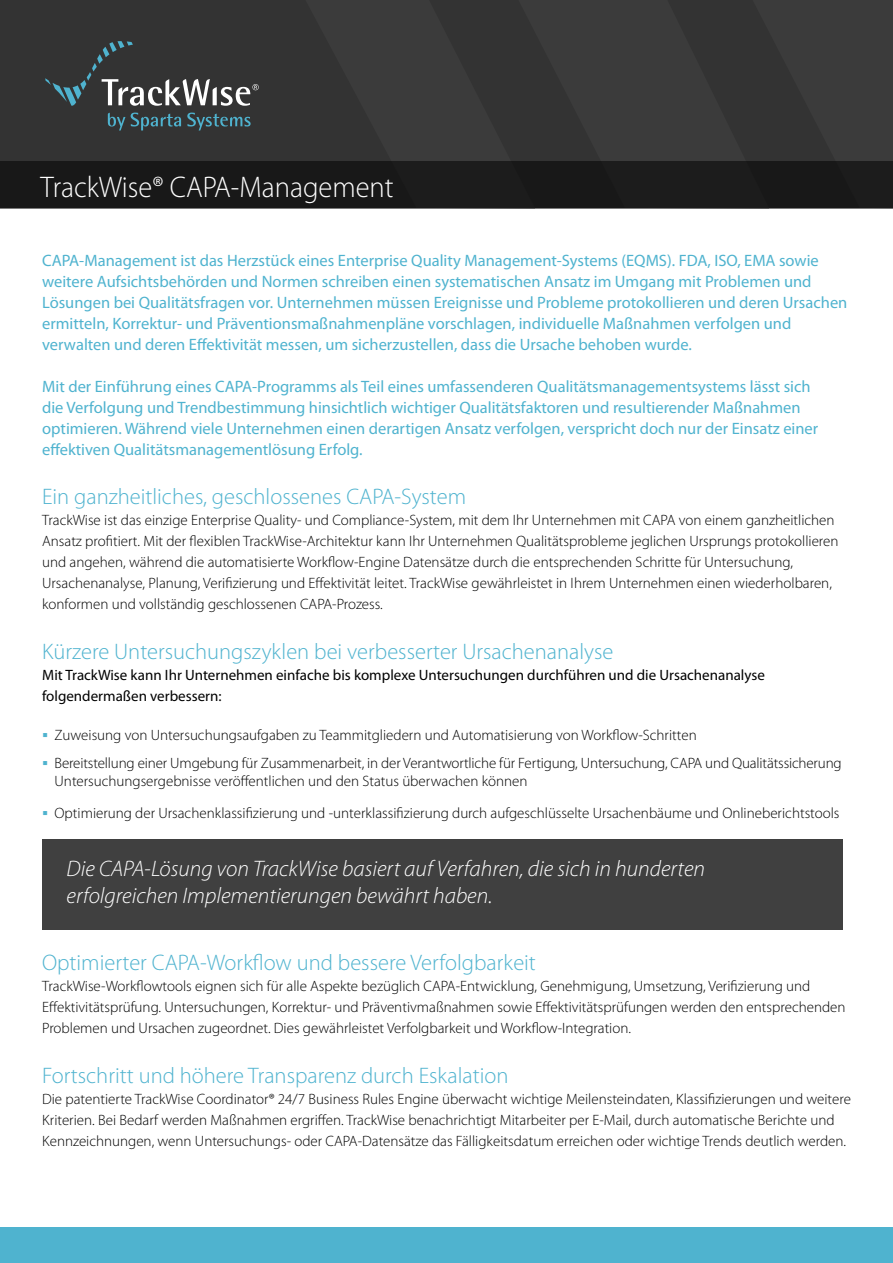
<style>
.page{position:relative;width:893px;height:1263px;background:#fff}
.page>*{position:absolute;margin:0;border:0;box-sizing:border-box;transform-origin:0 0}
.t1{font:300 30px "Myriad Pro";color:#fff;scale:.95 1}
.t2{font:300 22.5px "Myriad Pro";color:#4fb3cf}
.t3{font:italic 300 22.5px/27px "Myriad Pro";color:#fff}
.t4{font:16.5px/21px "Myriad Pro";color:#4fb3cf}
.t5{font:300 15px/21px "Myriad Pro";color:#000}
.t6{font:15px/21px "Myriad Pro";color:#000}
</style>
<div class="page">
<div style="left:0;top:0;width:893px;height:208px;background:#333"></div>
<div style="left:0;top:161px;width:893px;height:47px;background:#181818"></div>
<svg style="left:131px;top:113px;width:50px;height:17px"></svg>
<svg style="left:187px;top:113px;width:64px;height:17px"></svg>
<svg style="left:108px;top:113px;width:17px;height:17px"></svg>
<svg style="left:45px;top:41px;width:214px;height:65px"></svg>
<div style="left:0;top:1227px;width:893px;height:36px;background:#4fb3cf"></div>
<div style="left:42px;top:839px;width:801px;height:90px;background:#404040"></div>
<h1 class="t1" style="left:41px;top:169px;width:373px">TrackWise® CAPA-Management</h1>
<p class="t4" style="left:42px;top:249px;width:807px">CAPA-Management ist das Herzstück eines Enterprise Quality Management-Systems (EQMS). FDA, ISO, EMA sowie weitere Aufsichtsbehörden und Normen schreiben einen systematischen Ansatz im Umgang mit Problemen und Lösungen bei Qualitätsfragen vor. Unternehmen müssen Ereignisse und Probleme protokollieren und deren Ursachen ermitteln, Korrektur- und Präventionsmaßnahmenpläne vorschlagen, individuelle Maßnahmen verfolgen und verwalten und deren Effektivität messen, um sicherzustellen, dass die Ursache behoben wurde.</p>
<p class="t4" style="left:42px;top:375px;width:778px">Mit der Einführung eines CAPA-Programms als Teil eines umfassenderen Qualitätsmanagementsystems lässt sich die Verfolgung und Trendbestimmung hinsichtlich wichtiger Qualitätsfaktoren und resultierender Maßnahmen optimieren. Während viele Unternehmen einen derartigen Ansatz verfolgen, verspricht doch nur der Einsatz einer effektiven Qualitätsmanagementlösung Erfolg.</p>
<h2 class="t2" style="left:42px;top:483px;width:425px">Ein ganzheitliches, geschlossenes CAPA-System</h2>
<p class="t5" style="left:42px;top:509px;width:798px">TrackWise ist das einzige Enterprise Quality- und Compliance-System, mit dem Ihr Unternehmen mit CAPA von einem ganzheitlichen Ansatz profitiert. Mit der flexiblen TrackWise-Architektur kann Ihr Unternehmen Qualitätsprobleme jeglichen Ursprungs protokollieren und angehen, während die automatisierte Workflow-Engine Datensätze durch die entsprechenden Schritte für Untersuchung, Ursachenanalyse, Planung, Verifizierung und Effektivität leitet. TrackWise gewährleistet in Ihrem Unternehmen einen wiederholbaren, konformen und vollständig geschlossenen CAPA-Prozess.</p>
<h2 class="t2" style="left:42px;top:637px;width:573px">Kürzere Untersuchungszyklen bei verbesserter Ursachenanalyse</h2>
<p class="t6" style="left:42px;top:664px;width:724px">Mit TrackWise kann Ihr Unternehmen einfache bis komplexe Untersuchungen durchführen und die Ursachenanalyse folgendermaßen verbessern:</p>
<p class="t5" style="left:55px;top:720px;width:789px;line-height:28.8px">Zuweisung von Untersuchungsaufgaben zu Teammitgliedern und Automatisierung von Workflow-Schritten<br>Bereitstellung einer Umgebung für Zusammenarbeit, in der Verantwortliche für Fertigung, Untersuchung, CAPA und Qualitätssicherung</p>
<p class="t5" style="left:55px;top:765px;width:786px;line-height:31.8px">Untersuchungsergebnisse veröffentlichen und den Status überwachen können<br>Optimierung der Ursachenklassifizierung und -unterklassifizierung durch aufgeschlüsselte Ursachenbäume und Onlineberichtstools</p>
<h2 class="t3" style="left:67px;top:854px;width:640px">Die CAPA-Lösung von TrackWise basiert auf Verfahren, die sich in hunderten erfolgreichen Implementierungen bewährt haben.</h2>
<h2 class="t2" style="left:42px;top:949px;width:495px">Optimierter CAPA-Workflow und bessere Verfolgbarkeit</h2>
<p class="t5" style="left:42px;top:975px;width:805px">TrackWise-Workflowtools eignen sich für alle Aspekte bezüglich CAPA-Entwicklung, Genehmigung, Umsetzung, Verifizierung und<br>Effektivitätsprüfung. Untersuchungen, Korrektur- und Präventivmaßnahmen sowie Effektivitätsprüfungen werden den entsprechenden<br>Problemen und Ursachen zugeordnet. Dies gewährleistet Verfolgbarkeit und Workflow-Integration.</p>
<h2 class="t2" style="left:42px;top:1061px;width:468px">Fortschritt und höhere Transparenz durch Eskalation</h2>
<p class="t5" style="left:42px;top:1088px;width:810px">Die patentierte TrackWise Coordinator® 24/7 Business Rules Engine überwacht wichtige Meilensteindaten, Klassifizierungen und weitere<br>Kriterien. Bei Bedarf werden Maßnahmen ergriffen. TrackWise benachrichtigt Mitarbeiter per E-Mail, durch automatische Berichte und<br>Kennzeichnungen, wenn Untersuchungs- oder CAPA-Datensätze das Fälligkeitsdatum erreichen oder wichtige Trends deutlich werden.</p>
</div>
